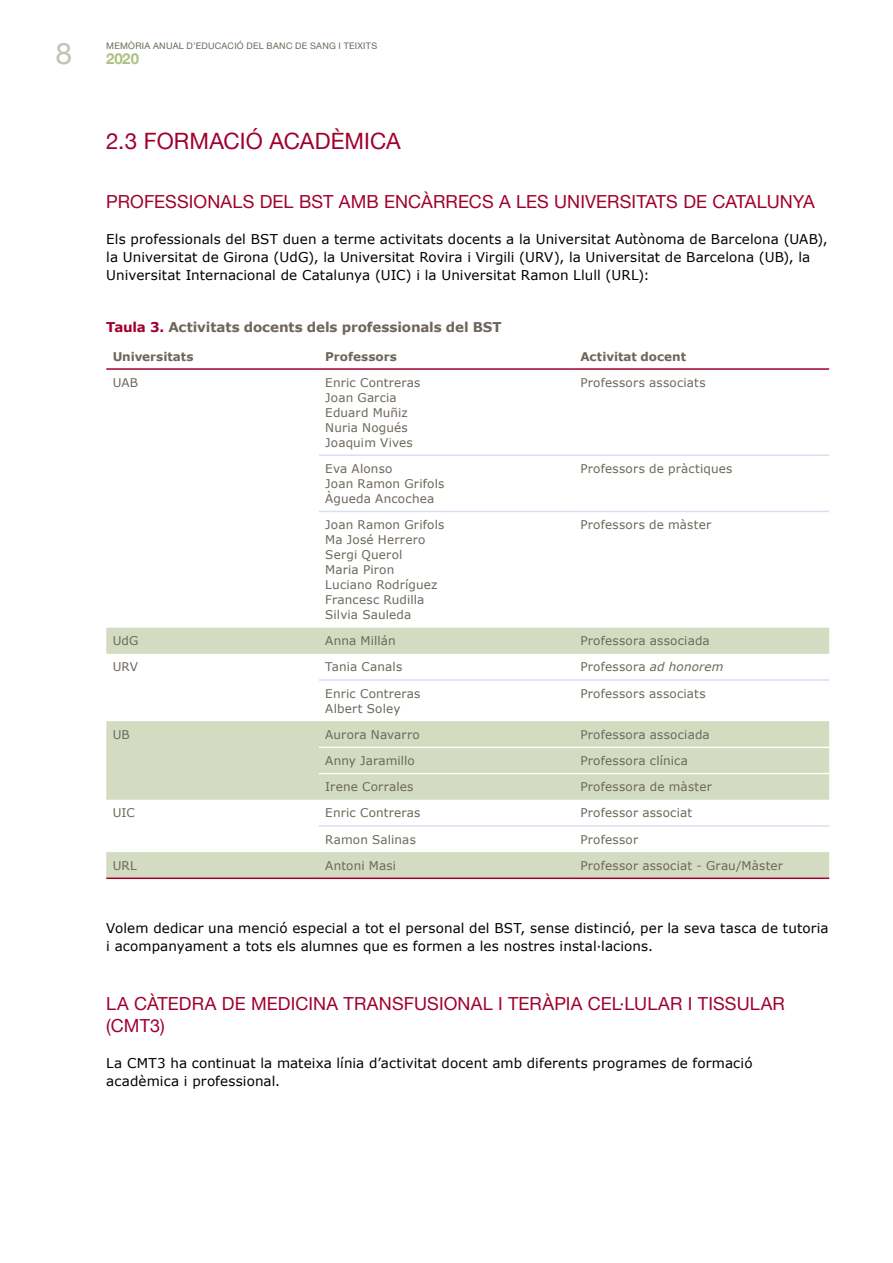
<style>
.page{position:relative;width:893px;height:1263px;background:#fff}
.page>*{position:absolute;margin:0;border:0;box-sizing:border-box;transform-origin:0 0}
.Text___blanc{font:22.5px "Helvetica Neue";color:#a0002f}
.Títol_0_0_0{font:18px/22.5px "Helvetica Neue";letter-spacing:.005em;color:#a0002f}
.t1{font:700 15px "Helvetica Neue";color:#aec082}
.Text{font:13.5px/18px "Verdana";letter-spacing:.005em;color:#000}
.T_Títol{font:700 13.5px "Verdana";letter-spacing:-.01em;color:#6d665b}
.T_Text{font:12px/15px "Verdana";letter-spacing:.015em;color:#6d665b}
.T_Capçalera{font:700 12px "Verdana";letter-spacing:-.005em;color:#6d665b}
.t2{font:9px "Helvetica Neue";letter-spacing:.035em;color:#6d665b}
.s1{font-weight:400;font-size:30px;color:#c7c2b9}
.s2{color:#a0002f}
.s3{font-style:italic}
</style>
<div class="page">
<svg style="left:106px;top:628px;width:723px;height:249px;fill:#d8e0c8"></svg>
<hr style="left:106px;top:368px;width:213px;height:2px;background:#a0002f">
<hr style="left:574px;top:368px;width:255px;height:2px;background:#a0002f">
<hr style="left:319px;top:368px;width:255px;height:2px;background:#a0002f">
<hr style="left:319px;top:679px;width:255px;height:2px;background:#d9dff1">
<hr style="left:574px;top:679px;width:255px;height:2px;background:#d9dff1">
<hr style="left:319px;top:454px;width:255px;height:2px;background:#d9dff1">
<hr style="left:574px;top:454px;width:255px;height:2px;background:#d9dff1">
<hr style="left:319px;top:511px;width:255px;height:1px;background:#d9dff1">
<hr style="left:574px;top:511px;width:255px;height:1px;background:#d9dff1">
<hr style="left:319px;top:747px;width:255px;height:1px;background:#fff">
<hr style="left:574px;top:747px;width:255px;height:1px;background:#fff">
<hr style="left:319px;top:773px;width:255px;height:1px;background:#fff">
<hr style="left:574px;top:773px;width:255px;height:1px;background:#fff">
<hr style="left:319px;top:825px;width:255px;height:2px;background:#d9dff1">
<hr style="left:574px;top:825px;width:255px;height:2px;background:#d9dff1">
<hr style="left:106px;top:877px;width:213px;height:2px;background:#a0002f">
<hr style="left:319px;top:877px;width:255px;height:2px;background:#a0002f">
<hr style="left:574px;top:877px;width:255px;height:2px;background:#a0002f">
<p class="t2" style="left:106px;top:39px;width:272px">MEMÒRIA ANUAL D’EDUCACIÓ DEL BANC DE SANG I TEIXITS</p>
<p class="t1" style="left:56px;top:47px;width:85px"><span class="s1">8</span> 2020</p>
<p class="Text___blanc" style="left:106px;top:125px;width:296px">2.3 FORMACIÓ ACADÈMICA</p>
<p class="Títol_0_0_0" style="left:106px;top:191px;width:710px">PROFESSIONALS DEL BST AMB ENCÀRRECS A LES UNIVERSITATS DE CATALUNYA</p>
<p class="Text" style="left:106px;top:230px;width:723px">Els professionals del BST duen a terme activitats docents a la Universitat Autònoma de Barcelona (UAB), la Universitat de Girona (UdG), la Universitat Rovira i Virgili (URV), la Universitat de Barcelona (UB), la<br>Universitat Internacional de Catalunya (UIC) i la Universitat Ramon Llull (URL):</p>
<p class="T_Títol" style="left:106px;top:318px;width:397px"><span class="s2">Taula 3.</span> Activitats docents dels professionals del BST</p>
<p class="T_Capçalera" style="left:113px;top:348px;width:82px">Universitats</p>
<p class="T_Capçalera" style="left:325px;top:348px;width:73px">Professors</p>
<p class="T_Capçalera" style="left:580px;top:348px;width:107px">Activitat docent</p>
<p class="T_Text" style="left:113px;top:375px;width:27px">UAB</p>
<p class="T_Text" style="left:325px;top:375px;width:97px">Enric Contreras<br>Joan Garcia<br>Eduard Muñiz<br>Nuria Nogués<br>Joaquim Vives</p>
<p class="T_Text" style="left:580px;top:375px;width:127px">Professors associats</p>
<p class="T_Text" style="left:325px;top:461px;width:121px">Eva Alonso<br>Joan Ramon Grifols<br>Àgueda Ancochea</p>
<p class="T_Text" style="left:580px;top:461px;width:154px">Professors de pràctiques</p>
<p class="T_Text" style="left:325px;top:517px;width:121px">Joan Ramon Grifols<br>Ma José Herrero<br>Sergi Querol<br>Maria Piron<br>Luciano Rodríguez<br>Francesc Rudilla<br>Silvia Sauleda</p>
<p class="T_Text" style="left:580px;top:517px;width:132px">Professors de màster</p>
<p class="T_Text" style="left:113px;top:634px;width:27px">UdG</p>
<p class="T_Text" style="left:325px;top:634px;width:72px">Anna Millán</p>
<p class="T_Text" style="left:580px;top:634px;width:131px">Professora associada</p>
<p class="T_Text" style="left:113px;top:660px;width:27px">URV</p>
<p class="T_Text" style="left:325px;top:660px;width:78px">Tania Canals</p>
<p class="T_Text" style="left:580px;top:660px;width:145px">Professora <span class="s3">ad honorem</span></p>
<p class="T_Text" style="left:325px;top:686px;width:97px">Enric Contreras<br>Albert Soley</p>
<p class="T_Text" style="left:580px;top:686px;width:127px">Professors associats</p>
<p class="T_Text" style="left:113px;top:727px;width:19px">UB</p>
<p class="T_Text" style="left:325px;top:727px;width:96px">Aurora Navarro</p>
<p class="T_Text" style="left:580px;top:727px;width:131px">Professora associada</p>
<p class="T_Text" style="left:325px;top:753px;width:91px">Anny Jaramillo</p>
<p class="T_Text" style="left:580px;top:753px;width:109px">Professora clínica</p>
<p class="T_Text" style="left:325px;top:779px;width:90px">Irene Corrales</p>
<p class="T_Text" style="left:580px;top:779px;width:133px">Professora de màster</p>
<p class="T_Text" style="left:113px;top:806px;width:24px">UIC</p>
<p class="T_Text" style="left:325px;top:806px;width:97px">Enric Contreras</p>
<p class="T_Text" style="left:580px;top:806px;width:113px">Professor associat</p>
<p class="T_Text" style="left:325px;top:832px;width:92px">Ramon Salinas</p>
<p class="T_Text" style="left:580px;top:832px;width:59px">Professor</p>
<p class="T_Text" style="left:113px;top:858px;width:26px">URL</p>
<p class="T_Text" style="left:325px;top:858px;width:72px">Antoni Masi</p>
<p class="T_Text" style="left:580px;top:858px;width:204px">Professor associat - Grau/Màster</p>
<p class="Text" style="left:106px;top:919px;width:724px">Volem dedicar una menció especial a tot el personal del BST, sense distinció, per la seva tasca de tutoria i acompanyament a tots els alumnes que es formen a les nostres instal·lacions.</p>
<p class="Títol_0_0_0" style="left:106px;top:993px;width:680px">LA CÀTEDRA DE MEDICINA TRANSFUSIONAL I TERÀPIA CEL·LULAR I TISSULAR (CMT3)</p>
<p class="Text" style="left:106px;top:1054px;width:648px">La CMT3 ha continuat la mateixa línia d’activitat docent amb diferents programes de formació acadèmica i professional.</p>
</div>
